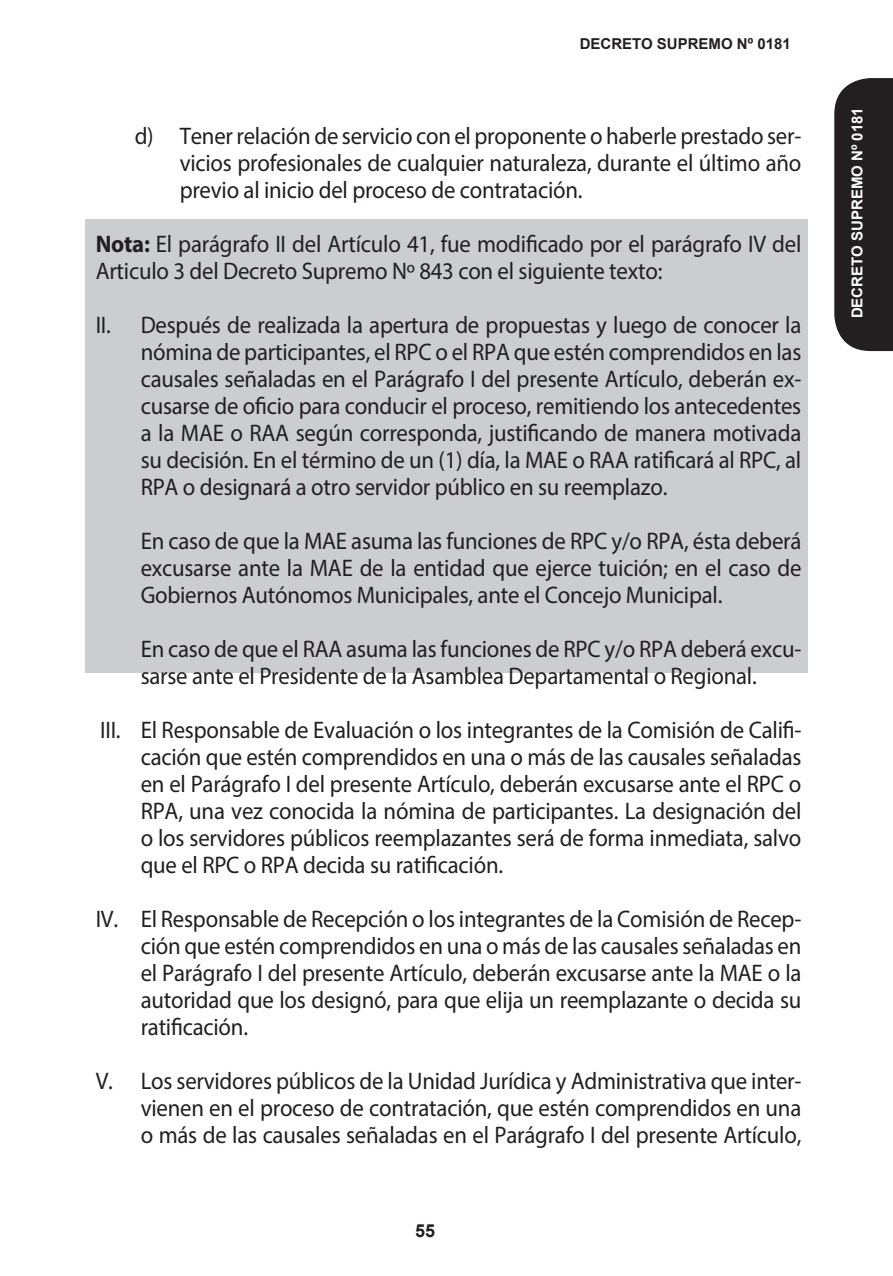
<style>
.page{position:relative;width:893px;height:1276px;background:#fff}
.page>*{position:absolute;margin:0;border:0;box-sizing:border-box;transform-origin:0 0}
.t1{font:24px/27px "Myriad Pro";letter-spacing:-.01em;color:#231f20;text-align:justify;scale:.95 1}
.t2{font:700 18px "Arial";color:#231f20}
.t3{font:700 15px "Arial";color:#231f20}
.t4{font:700 15px "Arial";color:#fff}
.s1{font-weight:700}
</style>
<div class="page">
<div style="left:834px;top:78px;width:59px;height:273px;background:#231f20"></div>
<div style="left:85px;top:219px;width:723px;height:454px;background:#cccdcf"></div>
<p class="t3" style="left:580px;top:34px;width:213px">DECRETO SUPREMO Nº 0181</p>
<p class="t1" style="left:180px;top:122px;width:656px;text-indent:-45px">d) Tener relación de servicio con el proponente o haberle prestado ser&shy;vicios profesionales de cualquier naturaleza, durante el último año previo al inicio del proceso de contratación.</p>
<p class="t1" style="left:96px;top:230px;width:744px"><span class="s1">Nota:</span> El parágrafo II del Artículo 41, fue modificado por el parágrafo IV del<br>Articulo 3 del Decreto Supremo Nº 843 con el siguiente texto:</p>
<p class="t1" style="left:141px;top:311px;width:697px;text-indent:-45px">II. Después de realizada la apertura de propuestas y luego de conocer la nómina de participantes, el RPC o el RPA que estén comprendidos en las causales señaladas en el Parágrafo I del presente Artículo, deberán ex&shy;cusarse de oficio para conducir el proceso, remitiendo los antecedentes a la MAE o RAA según corresponda, justificando de manera motivada su decisión. En el término de un (1) día, la MAE o RAA ratificará al RPC, al RPA o designará a otro servidor público en su reemplazo.</p>
<p class="t1" style="left:141px;top:527px;width:697px">En caso de que la MAE asuma las funciones de RPC y/o RPA, ésta deberá excusarse ante la MAE de la entidad que ejerce tuición; en el caso de Gobiernos Autónomos Municipales, ante el Concejo Municipal.</p>
<p class="t1" style="left:141px;top:635px;width:697px">En caso de que el RAA asuma las funciones de RPC y/o RPA deberá excu&shy;sarse ante el Presidente de la Asamblea Departamental o Regional.</p>
<p class="t1" style="left:141px;top:716px;width:697px;text-indent:-40px">III. El Responsable de Evaluación o los integrantes de la Comisión de Califi&shy;cación que estén comprendidos en una o más de las causales señaladas en el Parágrafo I del presente Artículo, deberán excusarse ante el RPC o RPA, una vez conocida la nómina de participantes. La designación del o los servidores públicos reemplazantes será de forma inmediata, salvo que el RPC o RPA decida su ratificación.</p>
<p class="t1" style="left:141px;top:905px;width:697px;text-indent:-45px">IV. El Responsable de Recepción o los integrantes de la Comisión de Recep&shy;ción que estén comprendidos en una o más de las causales señaladas en el Parágrafo I del presente Artículo, deberán excusarse ante la MAE o la autoridad que los designó, para que elija un reemplazante o decida su ratificación.</p>
<p class="t1" style="left:141px;top:1067px;width:697px;text-indent:-45px">V. Los servidores públicos de la Unidad Jurídica y Administrativa que inter&shy;vienen en el proceso de contratación, que estén comprendidos en una o más de las causales señaladas en el Parágrafo I del presente Artículo,</p>
<p class="t2" style="left:415px;top:1219px;width:22px">55</p>
<p class="t4" style="left:847px;top:318px;width:213px;rotate:-90deg">DECRETO SUPREMO Nº 0181</p>
</div>
